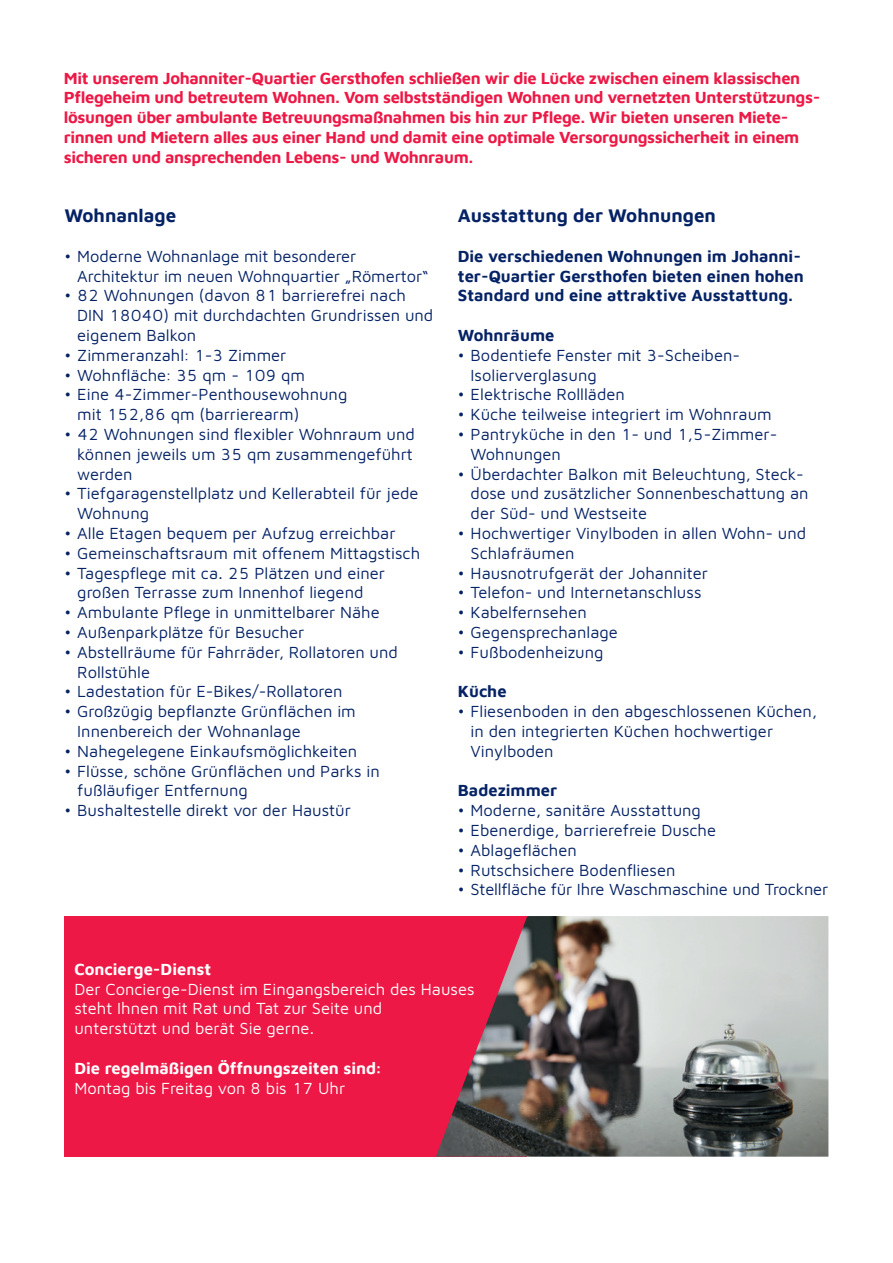
<style>
.page{position:relative;width:893px;height:1263px;background:#fff}
.page>*{position:absolute;margin:0;border:0;box-sizing:border-box;transform-origin:0 0}
.t1{font:700 18.75px "Maven Johanniter";color:#052265}
.t2{font:16.5px/19.8px "Maven Johanniter";color:#052265}
.t3{font:700 16.5px/19.8px "Maven Johanniter";letter-spacing:-.02em;color:#ed1845}
.t4{font:16.5px/19.8px "Maven Johanniter";color:#fff}
.t5{font:700 16.5px/19.8px "Maven Johanniter";color:#052265}
.t6{font:700 16.5px "Maven Johanniter";color:#fff}
</style>
<div class="page">
<div style="left:65px;top:916px;width:462px;height:241px;background:#ed1845"></div>
<img style="left:436px;top:916px;width:392px;height:241px">
<p class="t3" style="left:64px;top:67px;width:758px">Mit unserem Johanniter-Quartier Gersthofen schließen wir die Lücke zwischen einem klassischen Pflegeheim und betreutem Wohnen. Vom selbstständigen Wohnen und vernetzten Unterstützungs&shy;lösungen über ambulante Betreuungsmaßnahmen bis hin zur Pflege. Wir bieten unseren Miete&shy;rinnen und Mietern alles aus einer Hand und damit eine optimale Versorgungssicherheit in einem sicheren und ansprechenden Lebens- und Wohnraum.</p>
<p class="t1" style="left:65px;top:202px;width:113px">Wohnanlage</p>
<p class="t2" style="left:77px;top:245px;width:353px;text-indent:-13px">• Moderne Wohnanlage mit besonderer<br>Architektur im neuen Wohnquartier „Römertor“</p>
<p class="t2" style="left:77px;top:285px;width:358px;text-indent:-13px">• 82 Wohnungen (davon 81 barrierefrei nach<br>DIN 18040) mit durchdachten Grundrissen und eigenem Balkon</p>
<p class="t2" style="left:65px;top:344px;width:223px">• Zimmeranzahl: 1-3 Zimmer</p>
<p class="t2" style="left:65px;top:364px;width:242px">• Wohnfläche: 35 qm - 109 qm</p>
<p class="t2" style="left:77px;top:384px;width:272px;text-indent:-13px">• Eine 4-Zimmer-Penthousewohnung mit 152,86 qm (barrierearm)</p>
<p class="t2" style="left:77px;top:423px;width:339px;text-align:justify;text-indent:-13px">• 42 Wohnungen sind flexibler Wohnraum und können jeweils um 35 qm zusammengeführt werden</p>
<p class="t2" style="left:77px;top:483px;width:343px;text-indent:-13px">• Tiefgaragenstellplatz und Kellerabteil für jede<br>Wohnung</p>
<p class="t2" style="left:65px;top:522px;width:333px">• Alle Etagen bequem per Aufzug erreichbar</p>
<p class="t2" style="left:65px;top:542px;width:357px">• Gemeinschaftsraum mit offenem Mittagstisch</p>
<p class="t2" style="left:65px;top:562px;width:322px;text-align:center">• Tagespflege mit ca. 25 Plätzen und einer großen Terrasse zum Innenhof liegend</p>
<p class="t2" style="left:65px;top:602px;width:317px">• Ambulante Pflege in unmittelbarer Nähe</p>
<p class="t2" style="left:65px;top:621px;width:241px">• Außenparkplätze für Besucher</p>
<p class="t2" style="left:77px;top:641px;width:322px;text-indent:-13px">• Abstellräume für Fahrräder, Rollatoren und<br>Rollstühle</p>
<p class="t2" style="left:65px;top:681px;width:279px">• Ladestation für E-Bikes/-Rollatoren</p>
<p class="t2" style="left:77px;top:701px;width:280px;text-indent:-13px">• Großzügig bepflanzte Grünflächen im<br>Innenbereich der Wohnanlage</p>
<p class="t2" style="left:65px;top:740px;width:294px">• Nahegelegene Einkaufsmöglichkeiten</p>
<p class="t2" style="left:77px;top:760px;width:304px;text-indent:-13px">• Flüsse, schöne Grünflächen und Parks in fußläufiger Entfernung</p>
<p class="t2" style="left:65px;top:800px;width:288px">• Bushaltestelle direkt vor der Haustür</p>
<p class="t1" style="left:458px;top:202px;width:260px">Ausstattung der Wohnungen</p>
<p class="t5" style="left:458px;top:245px;width:348px">Die verschiedenen Wohnungen im Johanni&shy;ter-Quartier Gersthofen bieten einen hohen<br>Standard und eine attraktive Ausstattung.</p>
<p class="t5" style="left:458px;top:324px;width:98px">Wohnräume</p>
<p class="t2" style="left:471px;top:344px;width:271px;text-indent:-13px">• Bodentiefe Fenster mit 3-Scheiben-<br>Isolierverglasung</p>
<p class="t2" style="left:458px;top:384px;width:168px">• Elektrische Rollläden</p>
<p class="t2" style="left:458px;top:404px;width:315px">• Küche teilweise integriert im Wohnraum</p>
<p class="t2" style="left:471px;top:423px;width:308px;text-indent:-13px">• Pantryküche in den 1- und 1,5-Zimmer-<br>Wohnungen</p>
<p class="t2" style="left:471px;top:463px;width:339px;text-indent:-13px">• Überdachter Balkon mit Beleuchtung, Steck&shy;dose und zusätzlicher Sonnenbeschattung an der Süd- und Westseite</p>
<p class="t2" style="left:471px;top:522px;width:337px;text-indent:-13px">• Hochwertiger Vinylboden in allen Wohn- und<br>Schlafräumen</p>
<p class="t2" style="left:458px;top:562px;width:252px">• Hausnotrufgerät der Johanniter</p>
<p class="t2" style="left:458px;top:582px;width:245px">• Telefon- und Internetanschluss</p>
<p class="t2" style="left:458px;top:602px;width:130px">• Kabelfernsehen</p>
<p class="t2" style="left:458px;top:621px;width:162px">• Gegensprechanlage</p>
<p class="t2" style="left:458px;top:641px;width:147px">• Fußbodenheizung</p>
<p class="t5" style="left:458px;top:681px;width:50px">Küche</p>
<p class="t2" style="left:471px;top:701px;width:348px;text-indent:-13px">• Fliesenboden in den abgeschlossenen Küchen, in den integrierten Küchen hochwertiger<br>Vinylboden</p>
<p class="t5" style="left:458px;top:780px;width:101px">Badezimmer</p>
<p class="t2" style="left:458px;top:800px;width:245px">• Moderne, sanitäre Ausstattung</p>
<p class="t2" style="left:458px;top:819px;width:260px">• Ebenerdige, barrierefreie Dusche</p>
<p class="t2" style="left:458px;top:839px;width:120px">• Ablageflächen</p>
<p class="t2" style="left:458px;top:859px;width:219px">• Rutschsichere Bodenfliesen</p>
<p class="t2" style="left:458px;top:879px;width:372px">• Stellfläche für Ihre Waschmaschine und Trockner</p>
<p class="t6" style="left:74px;top:957px;width:138px">Concierge-Dienst</p>
<p class="t4" style="left:74px;top:978px;width:402px">Der Concierge-Dienst im Eingangsbereich des Hauses steht Ihnen mit Rat und Tat zur Seite und<br>unterstützt und berät Sie gerne.</p>
<p class="t6" style="left:74px;top:1056px;width:308px">Die regelmäßigen Öffnungszeiten sind:</p>
<p class="t4" style="left:74px;top:1077px;width:272px">Montag bis Freitag von 8 bis 17 Uhr</p>
</div>
